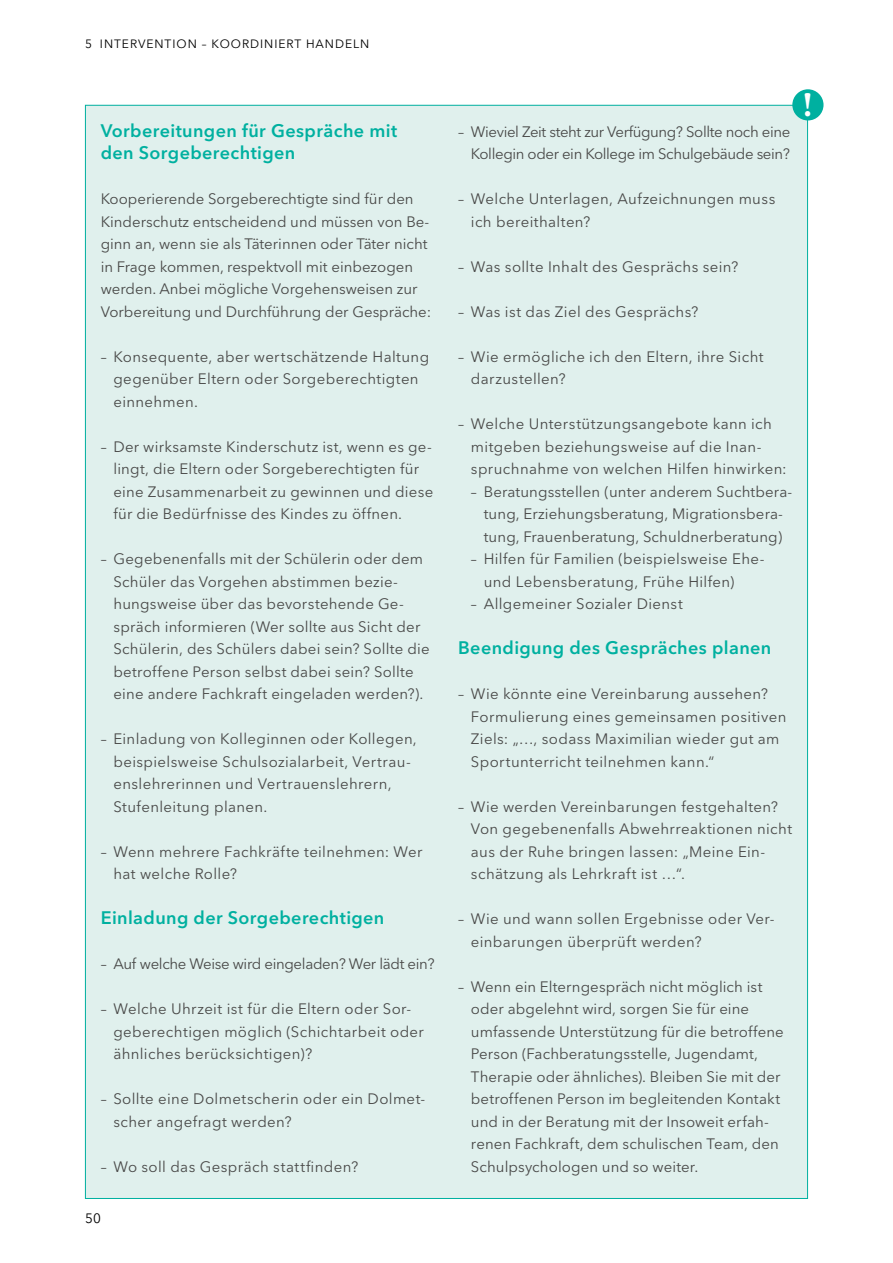
<style>
.page{position:relative;width:893px;height:1263px;background:#fff}
.page>*{position:absolute;margin:0;border:0;box-sizing:border-box;transform-origin:0 0}
.t1{font:700 34.5px "Minion Pro";color:#fff}
.t2{font:600 18px/22.5px "Avenir Next LT Pro";letter-spacing:.02em;color:#00b0a0}
.Aufzählung{font:15px/22.5px "Avenir Next LT Pro";letter-spacing:.02em;color:#494948}
.Fließtext{font:15px/22.5px "Avenir Next LT Pro";color:#494948}
.Aufzählung-2{font:15px/22.5px "Avenir Next LT Pro";letter-spacing:-.025em;color:#494948;text-align:right}
.Aufzählung-3{font:15px "Avenir Next LT Pro";letter-spacing:-.02em;color:#494948}
.t3{font:13.5px "Avenir Next LT Pro";color:#000}
.t4{font:12px "Avenir Next LT Pro";letter-spacing:.08em;color:#000}
</style>
<div class="page">
<div style="left:85px;top:105px;width:722px;height:1093px;background:#e0f0ed"></div>
<div style="left:792px;top:89px;width:31px;height:31px;background:#00b0a0;border-radius:50%"></div>
<p class="t4" style="left:85px;top:37px;width:286px">5 INTERVENTION – KOORDINIERT HANDELN</p>
<h3 class="t2" style="left:101px;top:119px;width:298px">Vorbereitungen für Gespräche mit den Sorgeberechtigen</h3>
<p class="Fließtext" style="left:101px;top:188px;width:332px">Kooperierende Sorgeberechtigte sind für den Kinderschutz entscheidend und müssen von Be&shy;ginn an, wenn sie als Täterinnen oder Täter nicht in Frage kommen, respektvoll mit einbezogen werden. Anbei mögliche Vorgehensweisen zur Vorbereitung und Durchführung der Gespräche:</p>
<p class="Aufzählung" style="left:113px;top:345px;width:317px;text-indent:-13px">– Konsequente, aber wertschätzende Haltung gegenüber Eltern oder Sorgeberechtigten einnehmen.</p>
<p class="Aufzählung" style="left:113px;top:435px;width:321px;text-indent:-13px">– Der wirksamste Kinderschutz ist, wenn es ge&shy;lingt, die Eltern oder Sorgeberechtigten für eine Zusammenarbeit zu gewinnen und diese für die Bedürfnisse des Kindes zu öffnen.</p>
<p class="Aufzählung" style="left:113px;top:548px;width:318px;text-indent:-13px">– Gegebenenfalls mit der Schülerin oder dem Schüler das Vorgehen abstimmen bezie&shy;hungsweise über das bevorstehende Ge&shy;spräch informieren (Wer sollte aus Sicht der Schülerin, des Schülers dabei sein? Sollte die betroffene Person selbst dabei sein? Sollte eine andere Fachkraft eingeladen werden?).</p>
<p class="Aufzählung" style="left:113px;top:728px;width:305px;text-indent:-13px">– Einladung von Kolleginnen oder Kollegen, beispielsweise Schulsozialarbeit, Vertrau&shy;enslehrerinnen und Vertrauenslehrern, Stufenleitung planen.</p>
<p class="Aufzählung" style="left:113px;top:840px;width:311px;text-indent:-13px">– Wenn mehrere Fachkräfte teilnehmen: Wer hat welche Rolle?</p>
<h3 class="t2" style="left:101px;top:907px;width:285px">Einladung der Sorgeberechtigen</h3>
<p class="Aufzählung-3" style="left:101px;top:955px;width:336px">– Auf welche Weise wird eingeladen? Wer lädt ein?</p>
<p class="Aufzählung" style="left:113px;top:998px;width:312px;text-indent:-13px">– Welche Uhrzeit ist für die Eltern oder Sor&shy;geberechtigen möglich (Schichtarbeit oder ähnliches berücksichtigen)?</p>
<p class="Aufzählung" style="left:113px;top:1088px;width:313px;text-indent:-13px">– Sollte eine Dolmetscherin oder ein Dolmet&shy;scher angefragt werden?</p>
<p class="Aufzählung" style="left:101px;top:1155px;width:259px">– Wo soll das Gespräch stattfinden?</p>
<p class="t3" style="left:85px;top:1211px;width:18px">50</p>
<p class="Aufzählung-2" style="left:458px;top:120px;width:334px">– Wieviel Zeit steht zur Verfügung? Sollte noch eine<br>Kollegin oder ein Kollege im Schulgebäude sein?</p>
<p class="Aufzählung" style="left:471px;top:188px;width:306px;text-indent:-13px">– Welche Unterlagen, Aufzeichnungen muss ich bereithalten?</p>
<p class="Aufzählung" style="left:458px;top:255px;width:282px">– Was sollte Inhalt des Gesprächs sein?</p>
<p class="Aufzählung" style="left:458px;top:300px;width:242px">– Was ist das Ziel des Gesprächs?</p>
<p class="Aufzählung" style="left:471px;top:345px;width:294px;text-indent:-13px">– Wie ermögliche ich den Eltern, ihre Sicht darzustellen?</p>
<p class="Aufzählung" style="left:471px;top:413px;width:317px;text-indent:-13px">– Welche Unterstützungsangebote kann ich mitgeben beziehungsweise auf die Inan&shy;spruchnahme von welchen Hilfen hinwirken:</p>
<p class="Aufzählung" style="left:471px;top:480px;width:323px;text-align:center">– Beratungsstellen (unter anderem Suchtbera&shy;tung, Erziehungsberatung, Migrationsbera&shy;tung, Frauenberatung, Schuldnerberatung)</p>
<p class="Aufzählung" style="left:484px;top:548px;width:282px;text-indent:-13px">– Hilfen für Familien (beispielsweise Ehe&shy;und Lebensberatung, Frühe Hilfen)</p>
<p class="Aufzählung" style="left:471px;top:593px;width:213px">– Allgemeiner Sozialer Dienst</p>
<h3 class="t2" style="left:458px;top:637px;width:315px">Beendigung des Gespräches planen</h3>
<p class="Aufzählung" style="left:471px;top:683px;width:317px;text-indent:-13px">– Wie könnte eine Vereinbarung aussehen?<br>Formulierung eines gemeinsamen positiven Ziels: „…, sodass Maximilian wieder gut am Sportunterricht teilnehmen kann.“</p>
<p class="Aufzählung" style="left:471px;top:795px;width:323px;text-indent:-13px">– Wie werden Vereinbarungen festgehalten?<br>Von gegebenenfalls Abwehrreaktionen nicht aus der Ruhe bringen lassen: „Meine Ein&shy;schätzung als Lehrkraft ist …“.</p>
<p class="Aufzählung" style="left:471px;top:908px;width:305px;text-indent:-13px">– Wie und wann sollen Ergebnisse oder Ver&shy;einbarungen überprüft werden?</p>
<p class="Aufzählung" style="left:471px;top:975px;width:314px;text-indent:-13px">– Wenn ein Elterngespräch nicht möglich ist oder abgelehnt wird, sorgen Sie für eine umfassende Unterstützung für die betroffene Person (Fachberatungsstelle, Jugendamt, Therapie oder ähnliches). Bleiben Sie mit der betroffenen Person im begleitenden Kontakt und in der Beratung mit der Insoweit erfah&shy;renen Fachkraft, dem schulischen Team, den Schulpsychologen und so weiter.</p>
<h1 class="t1" style="left:803px;top:81px;width:11px">!</h1>
</div>
